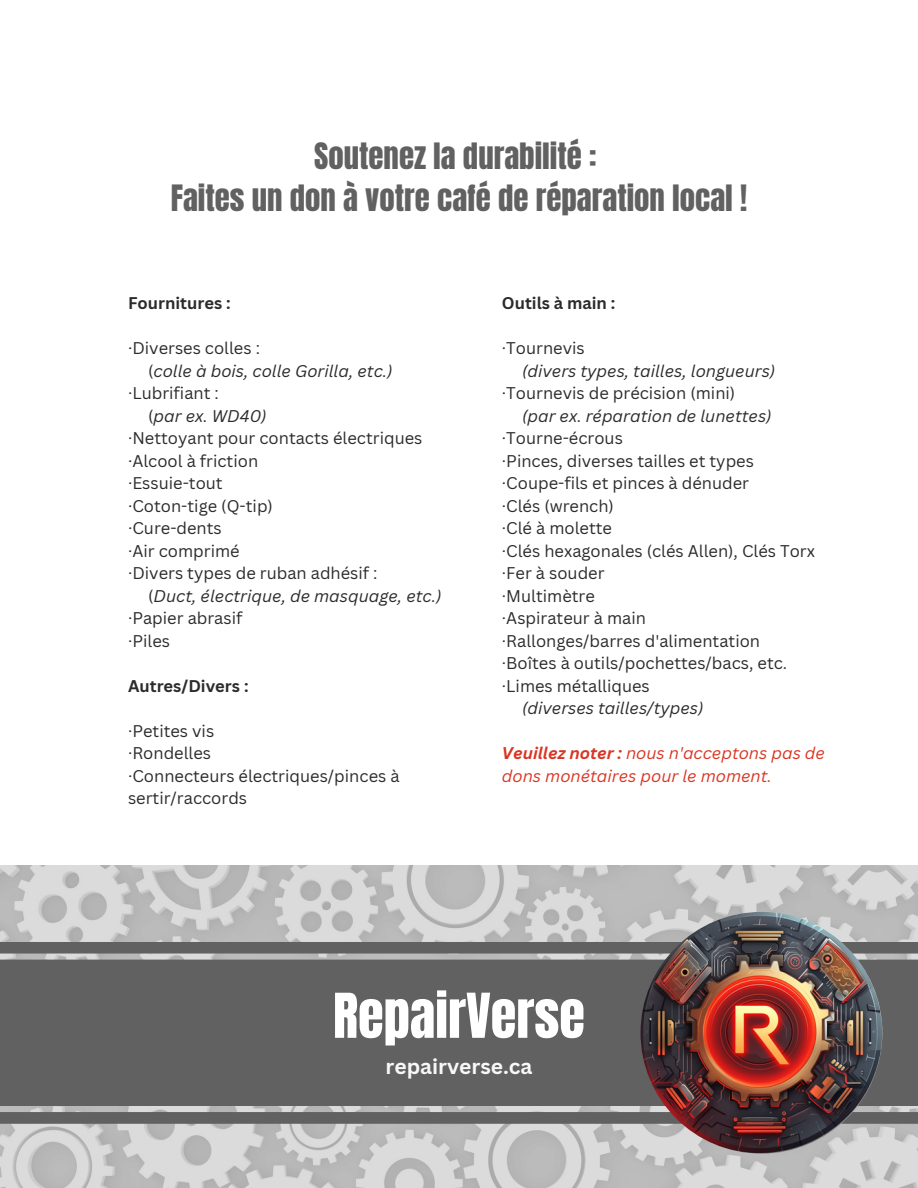
<style>
.page{position:relative;width:918px;height:1188px;background:#fff}
.page>*{position:absolute;margin:0;border:0;box-sizing:border-box;transform-origin:0 0}
.t1{font:52.5px "Anton";color:#fff}
.t2{font:30.9px/42.8px "Anton";color:#616161;text-align:center}
.t3{font:700 21px "Canva Sans";color:#f9f8f7}
.t4{font:16.5px/22.5px "Canva Sans";color:#2b2b2b}
.t5{font:italic 16.5px "Canva Sans";color:#2b2b2b}
.t6{font:italic 16.5px/22.5px "Canva Sans";color:#da3522}
.t7{font:700 16.5px "Canva Sans";color:#2b2b2b}
.s1{font-style:normal}
.s2{font-weight:700}
</style>
<div class="page">
<img style="left:0;top:865px;width:918px;height:323px">
<svg style="left:0;top:942px;width:918px;height:182px;background:#686868"></svg>
<img style="left:641px;top:912px;width:241px;height:242px;border-radius:50%">
<h2 class="t2" style="left:171px;top:135px;width:578px">Soutenez la durabilité :<br>Faites un don à votre café de réparation local !</h2>
<p class="t7" style="left:128px;top:292px;width:104px">Fournitures :</p>
<p class="t4" style="left:128px;top:337px;width:133px">·Diverses colles :</p>
<p class="t5" style="left:148px;top:359px;width:246px"><span class="s1">(</span>colle à bois, colle Gorilla, etc.)</p>
<p class="t4" style="left:128px;top:382px;width:92px">·Lubrifiant :</p>
<p class="t5" style="left:148px;top:404px;width:120px"><span class="s1">(</span>par ex. WD40)</p>
<p class="t4" style="left:128px;top:427px;width:296px">·Nettoyant pour contacts électriques</p>
<p class="t4" style="left:128px;top:449px;width:132px">·Alcool à friction</p>
<p class="t4" style="left:128px;top:472px;width:96px">·Essuie-tout</p>
<p class="t4" style="left:128px;top:494px;width:146px">·Coton-tige (Q-tip)</p>
<p class="t4" style="left:128px;top:517px;width:95px">·Cure-dents</p>
<p class="t4" style="left:128px;top:539px;width:113px">·Air comprimé</p>
<p class="t4" style="left:128px;top:562px;width:251px">·Divers types de ruban adhésif :</p>
<p class="t5" style="left:148px;top:584px;width:295px"><span class="s1">(</span>Duct, électrique, de masquage, etc.)</p>
<p class="t4" style="left:128px;top:607px;width:116px">·Papier abrasif</p>
<p class="t4" style="left:128px;top:629px;width:43px">·Piles</p>
<p class="t7" style="left:128px;top:674px;width:122px">Autres/Divers :</p>
<p class="t4" style="left:128px;top:719px;width:88px">·Petites vis</p>
<p class="t4" style="left:128px;top:742px;width:85px">·Rondelles</p>
<p class="t4" style="left:128px;top:764px;width:273px">·Connecteurs électriques/pinces à sertir/raccords</p>
<p class="t7" style="left:502px;top:292px;width:115px">Outils à main :</p>
<p class="t4" style="left:502px;top:337px;width:84px">·Tournevis</p>
<p class="t5" style="left:522px;top:359px;width:255px">(divers types, tailles, longueurs)</p>
<p class="t4" style="left:502px;top:382px;width:235px">·Tournevis de précision (mini)</p>
<p class="t5" style="left:522px;top:404px;width:251px">(par ex. réparation de lunettes)</p>
<p class="t4" style="left:502px;top:427px;width:123px">·Tourne-écrous</p>
<p class="t4" style="left:502px;top:449px;width:254px">·Pinces, diverses tailles et types</p>
<p class="t4" style="left:502px;top:472px;width:249px">·Coupe-fils et pinces à dénuder</p>
<p class="t4" style="left:502px;top:494px;width:114px">·Clés (wrench)</p>
<p class="t4" style="left:502px;top:517px;width:112px">·Clé à molette</p>
<p class="t4" style="left:502px;top:539px;width:315px">·Clés hexagonales (clés Allen), Clés Torx</p>
<p class="t4" style="left:502px;top:562px;width:104px">·Fer à souder</p>
<p class="t4" style="left:502px;top:584px;width:95px">·Multimètre</p>
<h4 class="t4" style="left:502px;top:607px;width:146px">·Aspirateur à main</h4>
<p class="t4" style="left:502px;top:629px;width:260px">·Rallonges/barres d'alimentation</p>
<p class="t4" style="left:502px;top:652px;width:287px">·Boîtes à outils/pochettes/bacs, etc.</p>
<p class="t4" style="left:502px;top:674px;width:149px">·Limes métalliques</p>
<h4 class="t5" style="left:522px;top:697px;width:183px">(diverses tailles/types)</h4>
<p class="t6" style="left:502px;top:742px;width:325px"><span class="s2">Veuillez noter :</span> nous n'acceptons pas de dons monétaires pour le moment.</p>
<h4 class="t1" style="left:333px;top:978px;width:253px">RepairVerse</h4>
<p class="t3" style="left:386px;top:1051px;width:148px">repairverse.ca</p>
</div>
